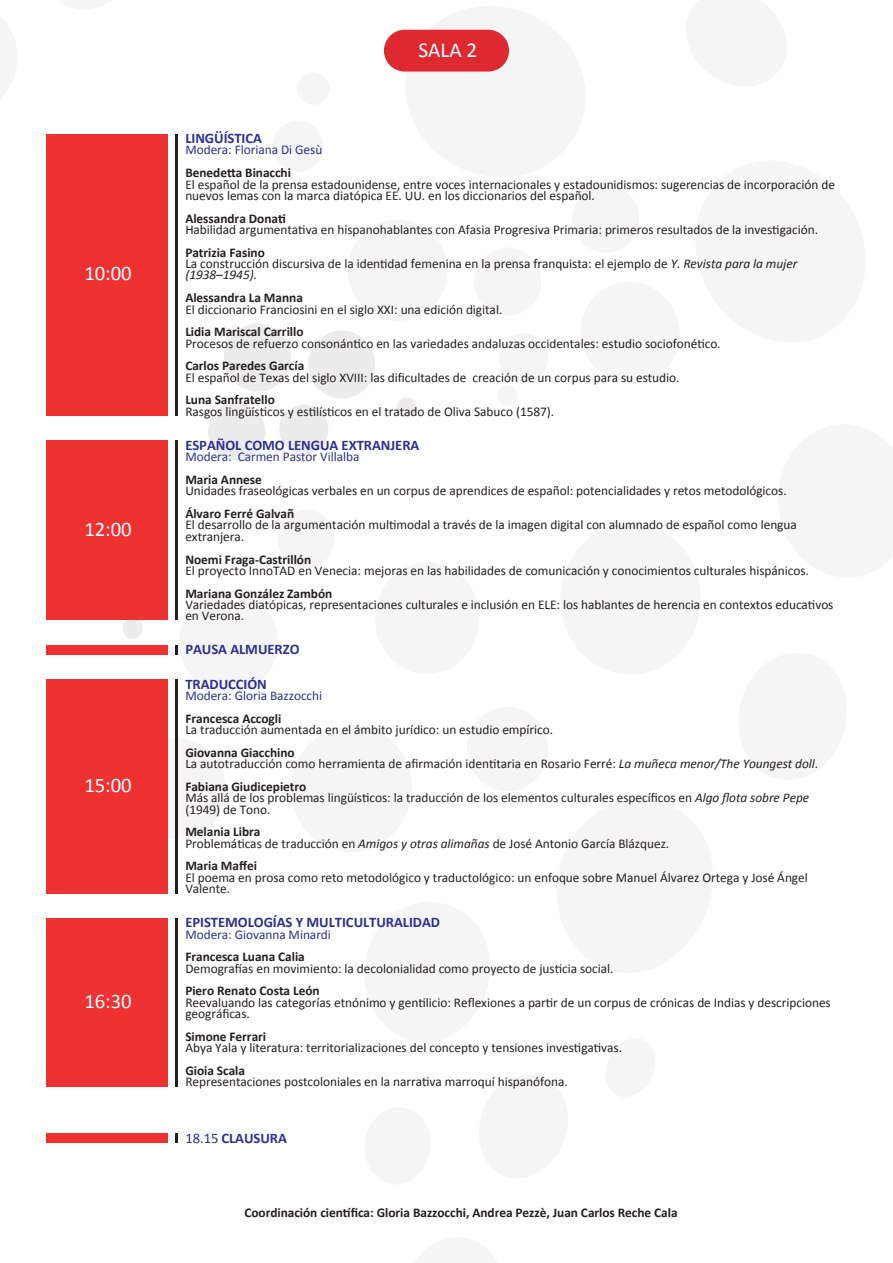
<style>
.page{position:relative;width:893px;height:1263px;background:#fff}
.page>*{position:absolute;margin:0;border:0;box-sizing:border-box;transform-origin:0 0}
.t1{font:21.3px "Calibri";color:#fff}
.t2{font:20.7px "Calibri";letter-spacing:-.005em;color:#fff}
.t3{font:700 14.55px "Calibri";letter-spacing:-.005em;color:#2e3092}
.t4{font:13.35px/11.4px "Calibri";letter-spacing:-.005em;color:#231f20}
.t5{font:700 13.35px "Calibri";letter-spacing:-.005em;color:#231f20}
.t6{font:13.35px "Calibri";letter-spacing:-.005em;color:#2e3092}
.s1{font-weight:700}
.s2{font-style:italic}
.s3{font-weight:400}
</style>
<div class="page">
<div style="left:46px;top:134px;width:122px;height:282px;background:#ee3232"></div>
<div style="left:46px;top:441px;width:122px;height:179px;background:#ee3232"></div>
<div style="left:46px;top:679px;width:122px;height:215px;background:#ee3232"></div>
<div style="left:46px;top:918px;width:122px;height:168px;background:#ee3232"></div>
<div style="left:46px;top:645px;width:122px;height:10px;background:#ee3232"></div>
<div style="left:46px;top:1133px;width:122px;height:10px;background:#ee3232"></div>
<svg style="left:50px;top:29px;width:460px;height:1114px"></svg>
<hr style="left:175px;top:918px;width:3px;height:168px;background:#231f20">
<hr style="left:175px;top:679px;width:3px;height:215px;background:#231f20">
<h2 class="t2" style="left:84px;top:260px;width:49px">10:00</h2>
<h2 class="t2" style="left:84px;top:516px;width:49px">12:00</h2>
<h2 class="t2" style="left:84px;top:772px;width:49px">15:00</h2>
<h2 class="t2" style="left:84px;top:988px;width:49px">16:30</h2>
<h1 class="t1" style="left:418px;top:37px;width:60px">SALA 2</h1>
<p class="t3" style="left:185px;top:129px;width:78px">LINGÜÍSTICA</p>
<p class="t6" style="left:185px;top:142px;width:138px">Modera: Floriana Di Gesù</p>
<p class="t5" style="left:185px;top:164px;width:107px">Benedetta Binacchi</p>
<p class="t4" style="left:185px;top:178px;width:651px">El español de la prensa estadounidense, entre voces internacionales y estadounidismos: sugerencias de incorporación de nuevos lemas con la marca diatópica EE. UU. en los diccionarios del español.</p>
<p class="t5" style="left:185px;top:210px;width:102px">Alessandra Donati</p>
<p class="t4" style="left:185px;top:224px;width:634px">Habilidad argumentativa en hispanohablantes con Afasia Progresiva Primaria: primeros resultados de la investigación.</p>
<p class="t4" style="left:185px;top:247px;width:613px"><span class="s1">Patrizia Fasino<br></span>La construcción discursiva de la identidad femenina en la prensa franquista: el ejemplo de <span class="s2">Y. Revista para la mujer (1938–1945).</span></p>
<p class="t5" style="left:185px;top:289px;width:119px">Alessandra La Manna</p>
<p class="t4" style="left:185px;top:303px;width:318px">El diccionario Franciosini en el siglo XXI: una edición digital.</p>
<p class="t5" style="left:185px;top:323px;width:120px">Lidia Mariscal Carrillo</p>
<p class="t4" style="left:185px;top:337px;width:537px">Procesos de refuerzo consonántico en las variedades andaluzas occidentales: estudio sociofonético.</p>
<p class="t5" style="left:185px;top:358px;width:120px">Carlos Paredes García</p>
<p class="t4" style="left:185px;top:372px;width:496px">El español de Texas del siglo XVIII: las dificultades de creación de un corpus para su estudio.</p>
<p class="t5" style="left:185px;top:392px;width:91px">Luna Sanfratello</p>
<p class="t4" style="left:185px;top:406px;width:370px">Rasgos lingüísticos y estilísticos en el tratado de Oliva Sabuco (1587).</p>
<p class="t3" style="left:185px;top:436px;width:236px">ESPAÑOL COMO LENGUA EXTRANJERA</p>
<p class="t6" style="left:185px;top:448px;width:176px">Modera: Carmen Pastor Villalba</p>
<p class="t5" style="left:185px;top:471px;width:78px">Maria Annese</p>
<p class="t4" style="left:185px;top:485px;width:603px">Unidades fraseológicas verbales en un corpus de aprendices de español: potencialidades y retos metodológicos.</p>
<p class="t5" style="left:185px;top:505px;width:110px">Álvaro Ferré Galvañ</p>
<p class="t4" style="left:185px;top:519px;width:613px">El desarrollo de la argumentación multimodal a través de la imagen digital con alumnado de español como lengua extranjera.</p>
<p class="t5" style="left:185px;top:551px;width:127px">Noemi Fraga-Castrillón</p>
<p class="t4" style="left:185px;top:565px;width:625px">El proyecto InnoTAD en Venecia: mejoras en las habilidades de comunicación y conocimientos culturales hispánicos.</p>
<p class="t5" style="left:185px;top:585px;width:148px">Mariana González Zambón</p>
<p class="t4" style="left:185px;top:599px;width:650px">Variedades diatópicas, representaciones culturales e inclusión en ELE: los hablantes de herencia en contextos educativos en Verona.</p>
<p class="t3" style="left:185px;top:641px;width:116px">PAUSA ALMUERZO</p>
<p class="t3" style="left:185px;top:675px;width:83px">TRADUCCIÓN</p>
<p class="t6" style="left:185px;top:687px;width:138px">Modera: Gloria Bazzocchi</p>
<p class="t5" style="left:185px;top:710px;width:97px">Francesca Accogli</p>
<p class="t4" style="left:185px;top:724px;width:369px">La traducción aumentada en el ámbito jurídico: un estudio empírico.</p>
<p class="t4" style="left:185px;top:747px;width:634px"><span class="s1">Giovanna Giacchino<br></span>La autotraducción como herramienta de afirmación identitaria en Rosario Ferré: <span class="s2">La muñeca menor/The Youngest doll</span>.</p>
<p class="t4" style="left:185px;top:781px;width:625px"><span class="s1">Fabiana Giudicepietro<br></span>Más allá de los problemas lingüísticos: la traducción de los elementos culturales específicos en <span class="s2">Algo flota sobre Pepe </span>(1949) de Tono.</p>
<p class="t4" style="left:185px;top:826px;width:485px"><span class="s1">Melania Libra<br></span>Problemáticas de traducción en <span class="s2">Amigos y otras alimañas</span> de José Antonio García Blázquez.</p>
<p class="t5" style="left:185px;top:858px;width:73px">Maria Maffei</p>
<p class="t4" style="left:185px;top:872px;width:624px">El poema en prosa como reto metodológico y traductológico: un enfoque sobre Manuel Álvarez Ortega y José Ángel<br>Valente.</p>
<p class="t3" style="left:185px;top:913px;width:256px">EPISTEMOLOGÍAS Y MULTICULTURALIDAD</p>
<p class="t6" style="left:185px;top:926px;width:147px">Modera: Giovanna Minardi</p>
<p class="t5" style="left:185px;top:948px;width:121px">Francesca Luana Calia</p>
<p class="t4" style="left:185px;top:962px;width:430px">Demografías en movimiento: la decolonialidad como proyecto de justicia social.</p>
<p class="t5" style="left:185px;top:983px;width:136px">Piero Renato Costa León</p>
<p class="t4" style="left:185px;top:996px;width:647px">Reevaluando las categorías etnónimo y gentilicio: Reflexiones a partir de un corpus de crónicas de Indias y descripciones geográficas.</p>
<p class="t5" style="left:185px;top:1028px;width:82px">Simone Ferrari</p>
<p class="t4" style="left:185px;top:1042px;width:438px">Abya Yala y literatura: territorializaciones del concepto y tensiones investigativas.</p>
<p class="t5" style="left:185px;top:1062px;width:61px">Gioia Scala</p>
<p class="t4" style="left:185px;top:1076px;width:384px">Representaciones postcoloniales en la narrativa marroquí hispanófona.</p>
<p class="t3" style="left:185px;top:1129px;width:103px"><span class="s3">18.15</span> CLAUSURA</p>
<p class="t5" style="left:244px;top:1204px;width:435px">Coordinación científica: Gloria Bazzocchi, Andrea Pezzè, Juan Carlos Reche Cala</p>
</div>
